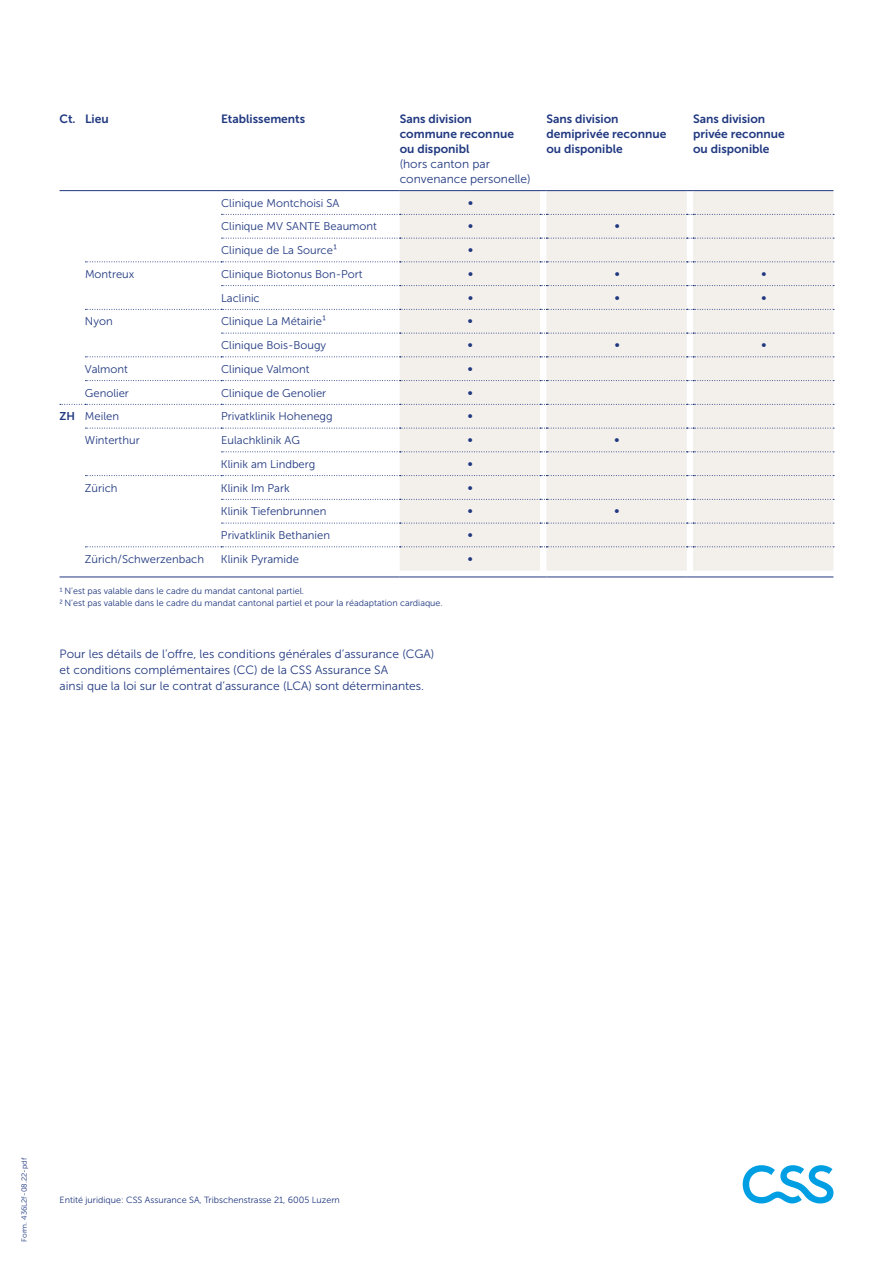
<style>
.page{position:relative;width:893px;height:1263px;background:#fff}
.page>*{position:absolute;margin:0;border:0;box-sizing:border-box;transform-origin:0 0}
.t1{font:12px/15.8px "Museo Sans 300";color:#203880}
.t2{font:12px/15px "Museo Sans 700";color:#203880}
.t3{font:11.25px "Museo Sans 300";color:#203880}
.t4{font:9px/12px "Museo Sans 300";color:#203880}
.t5{font:7.5px "Museo Sans 300";color:#203880}
.s1{font-family:"Museo Sans 700"}
</style>
<div class="page">
<svg style="left:743px;top:1165px;width:90px;height:38px"></svg>
<div style="left:400px;top:191px;width:433px;height:380px;background:#f3efeb"></div>
<svg style="left:60px;top:190px;width:25px;height:1px"></svg>
<hr style="left:85px;top:190px;width:136px;height:1px;background:#203880">
<hr style="left:221px;top:190px;width:179px;height:1px;background:#203880">
<hr style="left:400px;top:190px;width:140px;height:1px;background:#203880">
<hr style="left:546px;top:190px;width:141px;height:1px;background:#203880">
<hr style="left:693px;top:190px;width:140px;height:1px;background:#203880">
<svg style="left:60px;top:577px;width:25px;height:1px"></svg>
<hr style="left:85px;top:577px;width:136px;height:1px;background:#203880">
<hr style="left:221px;top:577px;width:179px;height:1px;background:#203880">
<hr style="left:400px;top:577px;width:140px;height:1px;background:#203880">
<hr style="left:546px;top:577px;width:141px;height:1px;background:#203880">
<hr style="left:693px;top:577px;width:140px;height:1px;background:#203880">
<svg style="left:221px;top:214px;width:613px;height:1px"></svg>
<svg style="left:221px;top:238px;width:613px;height:1px"></svg>
<svg style="left:221px;top:285px;width:613px;height:1px"></svg>
<svg style="left:221px;top:333px;width:613px;height:1px"></svg>
<svg style="left:85px;top:380px;width:749px;height:1px"></svg>
<svg style="left:221px;top:451px;width:613px;height:1px"></svg>
<svg style="left:221px;top:499px;width:613px;height:1px"></svg>
<svg style="left:221px;top:523px;width:613px;height:1px"></svg>
<svg style="left:85px;top:261px;width:749px;height:1px"></svg>
<svg style="left:85px;top:309px;width:749px;height:1px"></svg>
<svg style="left:85px;top:356px;width:749px;height:1px"></svg>
<svg style="left:60px;top:404px;width:774px;height:1px"></svg>
<svg style="left:85px;top:428px;width:749px;height:1px"></svg>
<svg style="left:85px;top:475px;width:749px;height:1px"></svg>
<svg style="left:85px;top:546px;width:749px;height:1px"></svg>
<p class="t2" style="left:60px;top:111px;width:51px">Ct. Lieu</p>
<p class="t2" style="left:221px;top:111px;width:86px">Etablissements</p>
<p class="t2" style="left:400px;top:111px;width:116px">Sans division commune reconnue ou disponibl</p>
<p class="t1" style="left:400px;top:156px;width:132px;line-height:15px">(hors canton par convenance personelle)</p>
<p class="t2" style="left:546px;top:111px;width:121px">Sans division demiprivée reconnue ou disponible</p>
<p class="t2" style="left:693px;top:111px;width:93px">Sans division privée reconnue ou disponible</p>
<p class="t3" style="left:221px;top:197px;width:120px">Clinique Montchoisi SA</p>
<p class="t3" style="left:468px;top:197px;width:7px">∞</p>
<p class="t3" style="left:221px;top:221px;width:157px">Clinique MV SANTE Beaumont</p>
<p class="t3" style="left:468px;top:221px;width:7px">∞</p>
<p class="t3" style="left:614px;top:221px;width:7px">∞</p>
<p class="t3" style="left:221px;top:244px;width:118px">Clinique de La Source1</p>
<p class="t3" style="left:468px;top:244px;width:7px">∞</p>
<p class="t3" style="left:85px;top:268px;width:51px">Montreux</p>
<p class="t3" style="left:221px;top:268px;width:143px">Clinique Biotonus Bon-Port</p>
<p class="t3" style="left:468px;top:268px;width:7px">∞</p>
<p class="t3" style="left:614px;top:268px;width:7px">∞</p>
<p class="t3" style="left:761px;top:268px;width:7px">∞</p>
<p class="t3" style="left:221px;top:292px;width:40px">Laclinic</p>
<p class="t3" style="left:468px;top:292px;width:7px">∞</p>
<p class="t3" style="left:614px;top:292px;width:7px">∞</p>
<p class="t3" style="left:761px;top:292px;width:7px">∞</p>
<p class="t3" style="left:85px;top:316px;width:29px">Nyon</p>
<p class="t3" style="left:221px;top:316px;width:107px">Clinique La Métairie1</p>
<p class="t3" style="left:468px;top:316px;width:7px">∞</p>
<p class="t3" style="left:221px;top:339px;width:107px">Clinique Bois-Bougy</p>
<p class="t3" style="left:468px;top:339px;width:7px">∞</p>
<p class="t3" style="left:614px;top:339px;width:7px">∞</p>
<p class="t3" style="left:761px;top:339px;width:7px">∞</p>
<p class="t3" style="left:85px;top:363px;width:45px">Valmont</p>
<p class="t3" style="left:221px;top:363px;width:90px">Clinique Valmont</p>
<p class="t3" style="left:468px;top:363px;width:7px">∞</p>
<p class="t3" style="left:85px;top:387px;width:46px">Genolier</p>
<p class="t3" style="left:221px;top:387px;width:107px">Clinique de Genolier</p>
<p class="t3" style="left:468px;top:387px;width:7px">∞</p>
<p class="t3" style="left:59px;top:411px;width:61px"><span class="s1">ZH</span> Meilen</p>
<p class="t3" style="left:221px;top:411px;width:113px">Privatklinik Hohenegg</p>
<p class="t3" style="left:468px;top:411px;width:7px">∞</p>
<p class="t3" style="left:85px;top:434px;width:56px">Winterthur</p>
<p class="t3" style="left:221px;top:434px;width:80px">Eulachklinik AG</p>
<p class="t3" style="left:468px;top:434px;width:7px">∞</p>
<p class="t3" style="left:614px;top:434px;width:7px">∞</p>
<p class="t3" style="left:221px;top:458px;width:96px">Klinik am Lindberg</p>
<p class="t3" style="left:468px;top:458px;width:7px">∞</p>
<p class="t3" style="left:85px;top:482px;width:34px">Zürich</p>
<p class="t3" style="left:221px;top:482px;width:70px">Klinik Im Park</p>
<p class="t3" style="left:468px;top:482px;width:7px">∞</p>
<p class="t3" style="left:221px;top:505px;width:107px">Klinik Tiefenbrunnen</p>
<p class="t3" style="left:468px;top:505px;width:7px">∞</p>
<p class="t3" style="left:614px;top:505px;width:7px">∞</p>
<p class="t3" style="left:221px;top:529px;width:111px">Privatklinik Bethanien</p>
<p class="t3" style="left:468px;top:529px;width:7px">∞</p>
<p class="t3" style="left:85px;top:553px;width:121px">Zürich/Schwerzenbach</p>
<p class="t3" style="left:221px;top:553px;width:80px">Klinik Pyramide</p>
<p class="t3" style="left:468px;top:553px;width:7px">∞</p>
<p class="t4" style="left:60px;top:585px;width:385px">1 N’est pas valable dans le cadre du mandat cantonal partiel.<br>2 N’est pas valable dans le cadre du mandat cantonal partiel et pour la réadaptation cardiaque.</p>
<p class="t1" style="left:60px;top:646px;width:376px">Pour les détails de l’offre, les conditions générales d’assurance (CGA) et conditions complémentaires (CC) de la CSS Assurance SA<br>ainsi que la loi sur le contrat d’assurance (LCA) sont déterminantes.</p>
<p class="t5" style="left:20px;top:1242px;width:85px;rotate:-90deg">Form. 436L2f-08.22-pdf</p>
<p class="t4" style="left:60px;top:1194px;width:282px">Entité juridique: CSS Assurance SA, Tribschenstrasse 21, 6005 Luzern</p>
</div>
